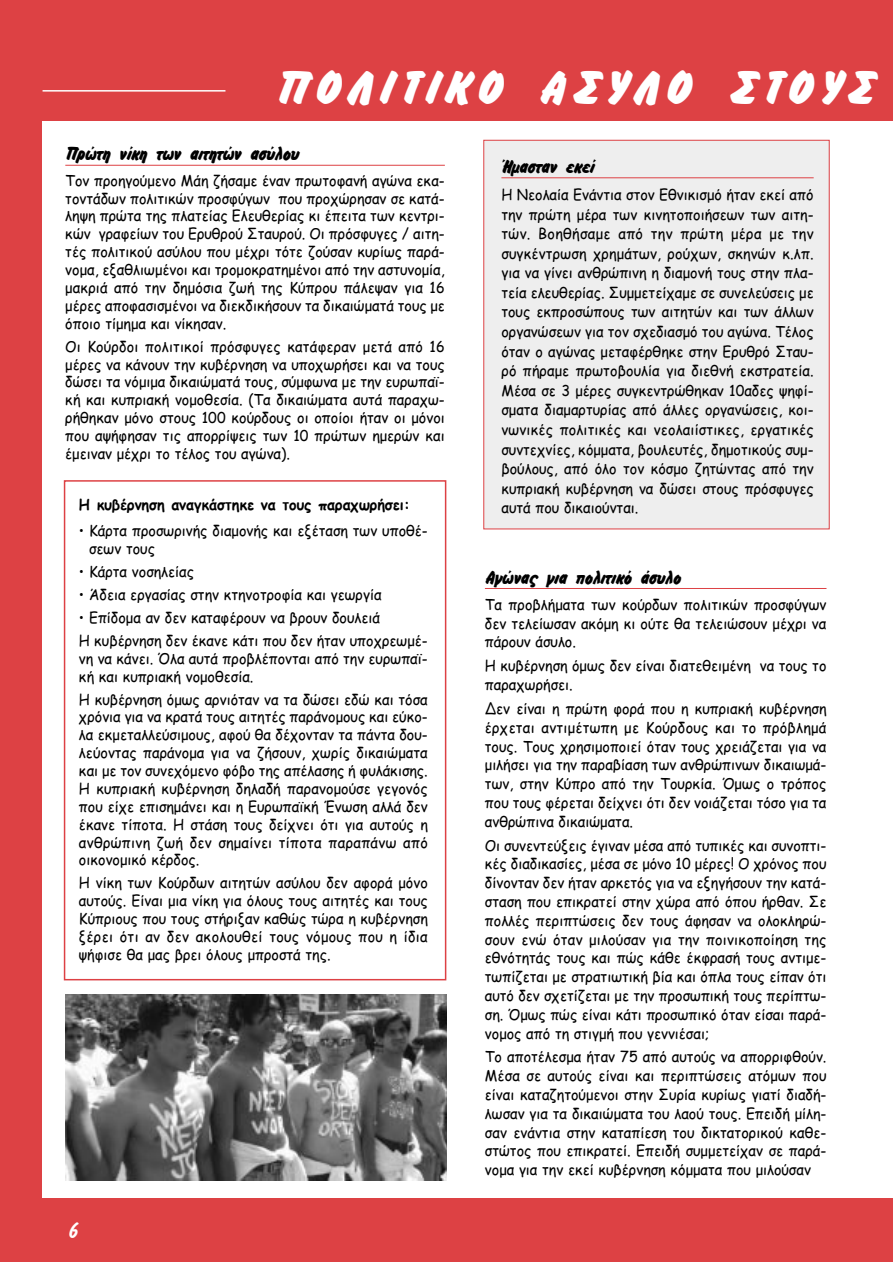
<style>
.page{position:relative;width:893px;height:1262px;background:#fff}
.page>*{position:absolute;margin:0;border:0;box-sizing:border-box;transform-origin:0 0}
.t1{font:700 45px "Ios";letter-spacing:.155em;color:#fff}
.t2{font:21px "Ios";color:#fff;scale:.95 1}
.t3{font:700 18px "Ios";color:#000;scale:.92 1}
.t4{font:15px/17.9px "Comic Sans MS";color:#000;text-align:justify;scale:.95 1}
.s1{font-style:inherit}
.s2{font-weight:700}
</style>
<div class="page">
<div style="left:0;top:0;width:892px;height:1261px;background:#dd4144"></div>
<div style="left:43px;top:122px;width:849px;height:1076px;background:#fff"></div>
<hr style="left:65px;top:165px;width:380px;height:1px;background:#dd4144">
<div style="left:64px;top:480px;width:382px;height:500px;border:2px solid #dd4144"></div>
<div style="left:484px;top:140px;width:345px;height:389px;background:#eee"></div>
<div style="left:483px;top:140px;width:346px;height:389px;border:1px solid #dd4144"></div>
<hr style="left:501px;top:177px;width:312px;height:1px;background:#dd4144">
<hr style="left:485px;top:588px;width:341px;height:1px;background:#dd4144">
<img style="left:65px;top:994px;width:381px;height:186px">
<hr style="left:43px;top:90px;width:182px;height:2px;background:#fff">
<h1 class="t1" style="left:275px;top:64px;width:597px">ΠΟΛΙΤΙΚΟ ΑΣΥΛΟ ΣΤΟΥΣ</h1>
<p class="t3" style="left:65px;top:144px;width:255px">Πρώτη νίκη των αιτητών ασύλου</p>
<p class="t4" style="left:65px;top:171px;width:401px">Τον προηγού<span class="s1">µ</span>ενο Μάη ζήσα<span class="s1">µ</span>ε έναν πρωτοφανή αγώνα εκα&shy;τοντάδων πολιτικών προσφύγων που προχώρησαν σε κατά&shy;ληψη πρώτα της πλατείας Ελευθερίας κι έπειτα των κεντρι&shy;κών γραφείων του Ερυθρού Σταυρού<span class="s1">.</span> Οι πρόσφυγες <span class="s1">/</span> αιτη&shy;τές πολιτικού ασύλου που <span class="s1">µ</span>έχρι τότε ζούσαν κυρίως παρά&shy;νο<span class="s1">µ</span>α<span class="s1">,</span> εξαθλιω<span class="s1">µ</span>ένοι και τρο<span class="s1">µ</span>οκρατη<span class="s1">µ</span>ένοι από την αστυνο<span class="s1">µ</span>ία<span class="s1">, µ</span>ακριά από την δη<span class="s1">µ</span>όσια ζωή της Κύπρου πάλεψαν για 1<span class="s1">6 µ</span>έρες αποφασισ<span class="s1">µ</span>ένοι να διεκδικήσουν τα δικαιώ<span class="s1">µ</span>ατά τους <span class="s1">µ</span>ε όποιο τί<span class="s1">µ</span>η<span class="s1">µ</span>α και νίκησαν<span class="s1">.</span></p>
<p class="t4" style="left:65px;top:337px;width:401px">Οι Κούρδοι πολιτικοί πρόσφυγες κατάφεραν <span class="s1">µ</span>ετά από 1<span class="s1">6 µ</span>έρες να κάνουν την κυβέρνηση να υποχωρήσει και να τους δώσει τα νό<span class="s1">µ</span>ι<span class="s1">µ</span>α δικαιώ<span class="s1">µ</span>ατά τους<span class="s1">,</span> σύ<span class="s1">µ</span>φωνα <span class="s1">µ</span>ε την ευρωπαϊ&shy;κή και κυπριακή νο<span class="s1">µ</span>οθεσία<span class="s1">. (</span>Τα δικαιώ<span class="s1">µ</span>ατα αυτά παραχω&shy;ρήθηκαν <span class="s1">µ</span>όνο στους 1<span class="s1">00</span> κούρδους οι οποίοι ήταν οι <span class="s1">µ</span>όνοι που αψήφησαν τις απορρίψεις των 1<span class="s1">0</span> πρώτων η<span class="s1">µ</span>ερών και έ<span class="s1">µ</span>ειναν <span class="s1">µ</span>έχρι το τέλος του αγώνα<span class="s1">).</span></p>
<p class="t4" style="left:79px;top:490px;width:369px;line-height:26.4px"><span class="s2">Η κυβέρνηση αναγκάστηκε να τους παραχωρήσει</span><span class="s2">:<br></span><span class="s1">ï</span> Κάρτα προσωρινής δια<span class="s1">µ</span>ονής και εξέταση των υποθέ<span class="s1">-</span></p>
<p class="t4" style="left:79px;top:536px;width:369px;line-height:23px;text-align:left;text-indent:10px">σεων τους<br><span class="s1">ï</span> Κάρτα νοσηλείας<br><span class="s1">ï</span> Άδεια εργασίας στην κτηνοτροφία και γεωργία<br><span class="s1">ï</span> Επίδο<span class="s1">µ</span>α αν δεν καταφέρουν να βρουν δουλειά<br>Η κυβέρνηση δεν έκανε κάτι που δεν ήταν υποχρεω<span class="s1">µ</span>έ<span class="s1">-</span></p>
<p class="t4" style="left:79px;top:648px;width:369px">νη να κάνει<span class="s1">.</span> Όλα αυτά προβλέπονται από την ευρωπαϊ&shy;κή και κυπριακή νο<span class="s1">µ</span>οθεσία<span class="s1">.</span></p>
<p class="t4" style="left:79px;top:689px;width:369px">Η κυβέρνηση ό<span class="s1">µ</span>ως αρνιόταν να τα δώσει εδώ και τόσα χρόνια για να κρατά τους αιτητές παράνο<span class="s1">µ</span>ους και εύκο&shy;λα εκ<span class="s1">µ</span>εταλλεύσι<span class="s1">µ</span>ους<span class="s1">,</span> αφού θα δέχονταν τα πάντα δου&shy;λεύοντας παράνο<span class="s1">µ</span>α για να ζήσουν<span class="s1">,</span> χωρίς δικαιώ<span class="s1">µ</span>ατα και <span class="s1">µ</span>ε τον συνεχό<span class="s1">µ</span>ενο φόβο της απέλασης ή φυλάκισης<span class="s1">.<br></span>Η κυπριακή κυβέρνηση δηλαδή παρανο<span class="s1">µ</span>ούσε γεγονός που είχε επιση<span class="s1">µ</span>άνει και η Ευρωπαϊκή Ένωση αλλά δεν έκανε τίποτα<span class="s1">.</span> Η στάση τους δείχνει ότι για αυτούς η ανθρώπινη ζωή δεν ση<span class="s1">µ</span>αίνει τίποτα παραπάνω από οικονο<span class="s1">µ</span>ικό κέρδος<span class="s1">.</span></p>
<p class="t4" style="left:79px;top:873px;width:369px">Η νίκη των Κούρδων αιτητών ασύλου δεν αφορά <span class="s1">µ</span>όνο αυτούς<span class="s1">.</span> Είναι <span class="s1">µ</span>ια νίκη για όλους τους αιτητές και τους Κύπριους που τους στήριξαν καθώς τώρα η κυβέρνηση ξέρει ότι αν δεν ακολουθεί τους νό<span class="s1">µ</span>ους που η ίδια ψήφισε θα <span class="s1">µ</span>ας βρει όλους <span class="s1">µ</span>προστά της<span class="s1">.</span></p>
<h2 class="t2" style="left:68px;top:1219px;width:10px">6</h2>
<p class="t3" style="left:501px;top:157px;width:102px">Ή<span class="s1">µ</span>ασταν εκεί</p>
<p class="t4" style="left:501px;top:184px;width:330px;line-height:19.6px">Η Νεολαία Ενάντια στον Εθνικισ<span class="s1">µ</span>ό ήταν εκεί από την πρώτη <span class="s1">µ</span>έρα των κινητοποιήσεων των αιτη&shy;τών<span class="s1">.</span> Βοηθήσα<span class="s1">µ</span>ε από την πρώτη <span class="s1">µ</span>έρα <span class="s1">µ</span>ε την συγκέντρωση χρη<span class="s1">µ</span>άτων<span class="s1">,</span> ρούχων<span class="s1">,</span> σκηνών κ<span class="s1">.</span>λπ<span class="s1">. </span>για να γίνει ανθρώπινη η δια<span class="s1">µ</span>ονή τους στην πλα&shy;τεία ελευθερίας<span class="s1">.</span> Συ<span class="s1">µµ</span>ετείχα<span class="s1">µ</span>ε σε συνελεύσεις <span class="s1">µ</span>ε τους εκπροσώπους των αιτητών και των άλλων οργανώσεων για τον σχεδιασ<span class="s1">µ</span>ό του αγώνα<span class="s1">.</span> Τέλος όταν ο αγώνας <span class="s1">µ</span>εταφέρθηκε στην Ερυθρό Σταυ&shy;ρό πήρα<span class="s1">µ</span>ε πρωτοβουλία για διεθνή εκστρατεία<span class="s1">.<br></span>Μέσα σε <span class="s1">3 µ</span>έρες συγκεντρώθηκαν 1<span class="s1">0</span>αδες ψηφί&shy;σ<span class="s1">µ</span>ατα δια<span class="s1">µ</span>αρτυρίας από άλλες οργανώσεις<span class="s1">,</span> κοι&shy;νωνικές πολιτικές και νεολαιίστικες<span class="s1">,</span> εργατικές συντεχνίες<span class="s1">,</span> κό<span class="s1">µµ</span>ατα<span class="s1">,</span> βουλευτές<span class="s1">,</span> δη<span class="s1">µ</span>οτικούς συ<span class="s1">µ&shy;</span>βούλους<span class="s1">,</span> από όλο τον κόσ<span class="s1">µ</span>ο ζητώντας από την κυπριακή κυβέρνηση να δώσει στους πρόσφυγες αυτά που δικαιούνται<span class="s1">.</span></p>
<p class="t3" style="left:485px;top:567px;width:214px">Αγώνας για πολιτικό άσυλο</p>
<p class="t4" style="left:485px;top:594px;width:361px;line-height:18.8px">Τα προβλή<span class="s1">µ</span>ατα των κούρδων πολιτικών προσφύγων δεν τελείωσαν ακό<span class="s1">µ</span>η κι ούτε θα τελειώσουν <span class="s1">µ</span>έχρι να πάρουν άσυλο<span class="s1">.</span></p>
<p class="t4" style="left:485px;top:656px;width:361px;line-height:18.8px">Η κυβέρνηση ό<span class="s1">µ</span>ως δεν είναι διατεθει<span class="s1">µ</span>ένη να τους το παραχωρήσει<span class="s1">.</span></p>
<p class="t4" style="left:485px;top:698px;width:361px;line-height:18.8px">∆εν είναι η πρώτη φορά που η κυπριακή κυβέρνηση έρχεται αντι<span class="s1">µ</span>έτωπη <span class="s1">µ</span>ε Κούρδους και το πρόβλη<span class="s1">µ</span>ά τους<span class="s1">.</span> Τους χρησι<span class="s1">µ</span>οποιεί όταν τους χρειάζεται για να <span class="s1">µ</span>ιλήσει για την παραβίαση των ανθρώπινων δικαιω<span class="s1">µ</span>ά&shy;των<span class="s1">,</span> στην Κύπρο από την Τουρκία<span class="s1">.</span> Ό<span class="s1">µ</span>ως ο τρόπος που τους φέρεται δείχνει ότι δεν νοιάζεται τόσο για τα ανθρώπινα δικαιώ<span class="s1">µ</span>ατα<span class="s1">.</span></p>
<p class="t4" style="left:485px;top:835px;width:361px;line-height:18.8px">Οι συνεντεύξεις έγιναν <span class="s1">µ</span>έσα από τυπικές και συνοπτι&shy;κές διαδικασίες<span class="s1">, µ</span>έσα σε <span class="s1">µ</span>όνο 1<span class="s1">0 µ</span>έρες<span class="s1">!</span> Ο χρόνος που δίνονταν δεν ήταν αρκετός για να εξηγήσουν την κατά&shy;σταση που επικρατεί στην χώρα από όπου ήρθαν<span class="s1">.</span> Σε πολλές περιπτώσεις δεν τους άφησαν να ολοκληρώ&shy;σουν ενώ όταν <span class="s1">µ</span>ιλούσαν για την ποινικοποίηση της εθνότητάς τους και πώς κάθε έκφρασή τους αντι<span class="s1">µ</span>ε&shy;τωπίζεται <span class="s1">µ</span>ε στρατιωτική βία και όπλα τους είπαν ότι αυτό δεν σχετίζεται <span class="s1">µ</span>ε την προσωπική τους περίπτω&shy;ση<span class="s1">.</span> Ό<span class="s1">µ</span>ως πώς είναι κάτι προσωπικό όταν είσαι παρά&shy;νο<span class="s1">µ</span>ος από τη στιγ<span class="s1">µ</span>ή που γεννιέσαι<span class="s1">;</span></p>
<p class="t4" style="left:485px;top:1047px;width:361px;line-height:18.8px">Το αποτέλεσ<span class="s1">µ</span>α ήταν <span class="s1">75</span> από αυτούς να απορριφθούν<span class="s1">.<br></span>Μέσα σε αυτούς είναι και περιπτώσεις ατό<span class="s1">µ</span>ων που είναι καταζητού<span class="s1">µ</span>ενοι στην Συρία κυρίως γιατί διαδή&shy;λωσαν για τα δικαιώ<span class="s1">µ</span>ατα του λαού τους<span class="s1">.</span> Επειδή <span class="s1">µ</span>ίλη&shy;σαν ενάντια στην καταπίεση του δικτατορικού καθε&shy;στώτος που επικρατεί<span class="s1">.</span> Επειδή συ<span class="s1">µµ</span>ετείχαν σε παρά&shy;νο<span class="s1">µ</span>α για την εκεί κυβέρνηση κό<span class="s1">µµ</span>ατα που <span class="s1">µ</span>ιλούσαν</p>
</div>
